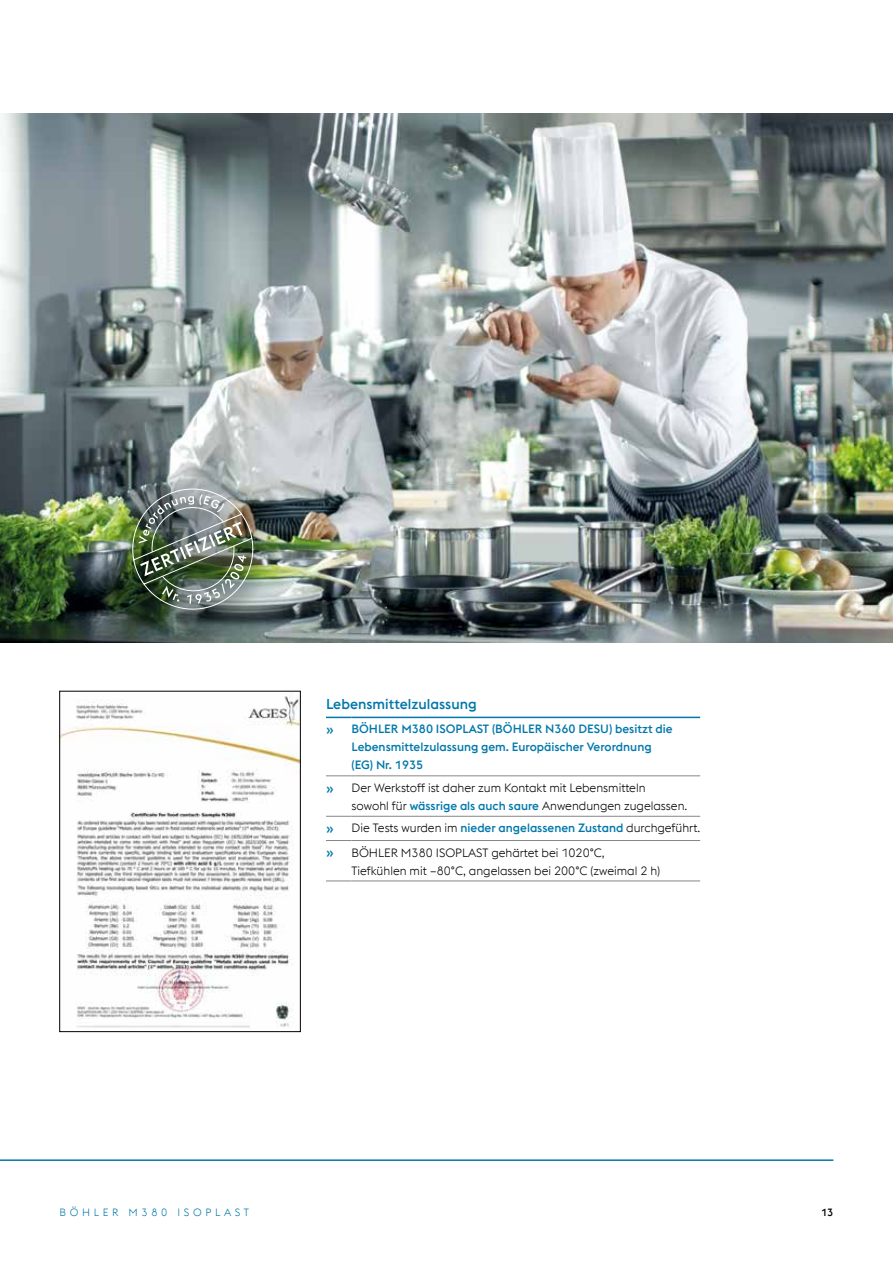
<style>
.page{position:relative;width:893px;height:1263px;background:#fff}
.page>*{position:absolute;margin:0;border:0;box-sizing:border-box;transform-origin:0 0}
.t1{font:500 14.25px "voestalpine";color:#0078aa}
.t2{font:300 12px/18px "voestalpine";color:#000}
.t3{font:500 12px/18px "voestalpine";color:#0078aa}
.t4{font:300 10.5px "voestalpine";letter-spacing:.35em;color:#0078aa}
.t5{font:500 10.5px "voestalpine";color:#000}
.s1{font-size:14.25px}
.s2{font-weight:500;font-size:14.25px;color:#0078aa}
.s3{font-weight:500;color:#0078aa}
</style>
<div class="page">
<hr style="left:0;top:1159px;width:833px;height:2px;background:#0078aa">
<hr style="left:351px;top:775px;width:349px;height:1px;background:#878786">
<hr style="left:351px;top:816px;width:349px;height:1px;background:#878786">
<svg style="left:326px;top:840px;width:25px;height:1px"></svg>
<hr style="left:351px;top:840px;width:349px;height:1px;background:#878786">
<svg style="left:326px;top:881px;width:25px;height:1px"></svg>
<hr style="left:351px;top:881px;width:349px;height:1px;background:#878786">
<svg style="left:326px;top:775px;width:25px;height:1px"></svg>
<svg style="left:326px;top:816px;width:25px;height:1px"></svg>
<svg style="left:326px;top:717px;width:25px;height:1px"></svg>
<hr style="left:351px;top:717px;width:349px;height:1px;background:#0078aa">
<img style="left:0;top:113px;width:893px;height:529px">
<img style="left:114px;top:470px;width:157px;height:157px;border-radius:50%">
<img style="left:62px;top:696px;width:236px;height:332px">
<img style="left:129px;top:483px;width:128px;height:132px">
<p class="t1" style="left:326px;top:695px;width:152px">Lebensmittelzulassung</p>
<p class="t3" style="left:351px;top:720px;width:323px;text-indent:-26px"><span class="s1">»</span> BÖHLER M380 ISOPLAST (BÖHLER N360 DESU) besitzt die<br>Lebensmittelzulassung gem. Europäischer Verordnung (EG) Nr. 1935</p>
<p class="t2" style="left:351px;top:779px;width:337px;text-indent:-26px"><span class="s2">»</span> Der Werkstoff ist daher zum Kontakt mit Lebensmitteln<br>sowohl für <span class="s3">wässrige als auch saure</span> Anwendungen zugelassen.</p>
<p class="t2" style="left:326px;top:816px;width:376px;line-height:24.3px"><span class="s2">»</span> Die Tests wurden im <span class="s3">nieder angelassenen Zustand</span> durchgeführt. <span class="s2">»</span> BÖHLER M380 ISOPLAST gehärtet bei 1020°C,</p>
<p class="t2" style="left:351px;top:861px;width:310px">Tiefkühlen mit −80°C, angelassen bei 200°C (zweimal 2 h)</p>
<p class="t4" style="left:60px;top:1206px;width:191px">BÖHLER M380 ISOPLAST</p>
<p class="t5" style="left:821px;top:1205px;width:14px">13</p>
</div>
